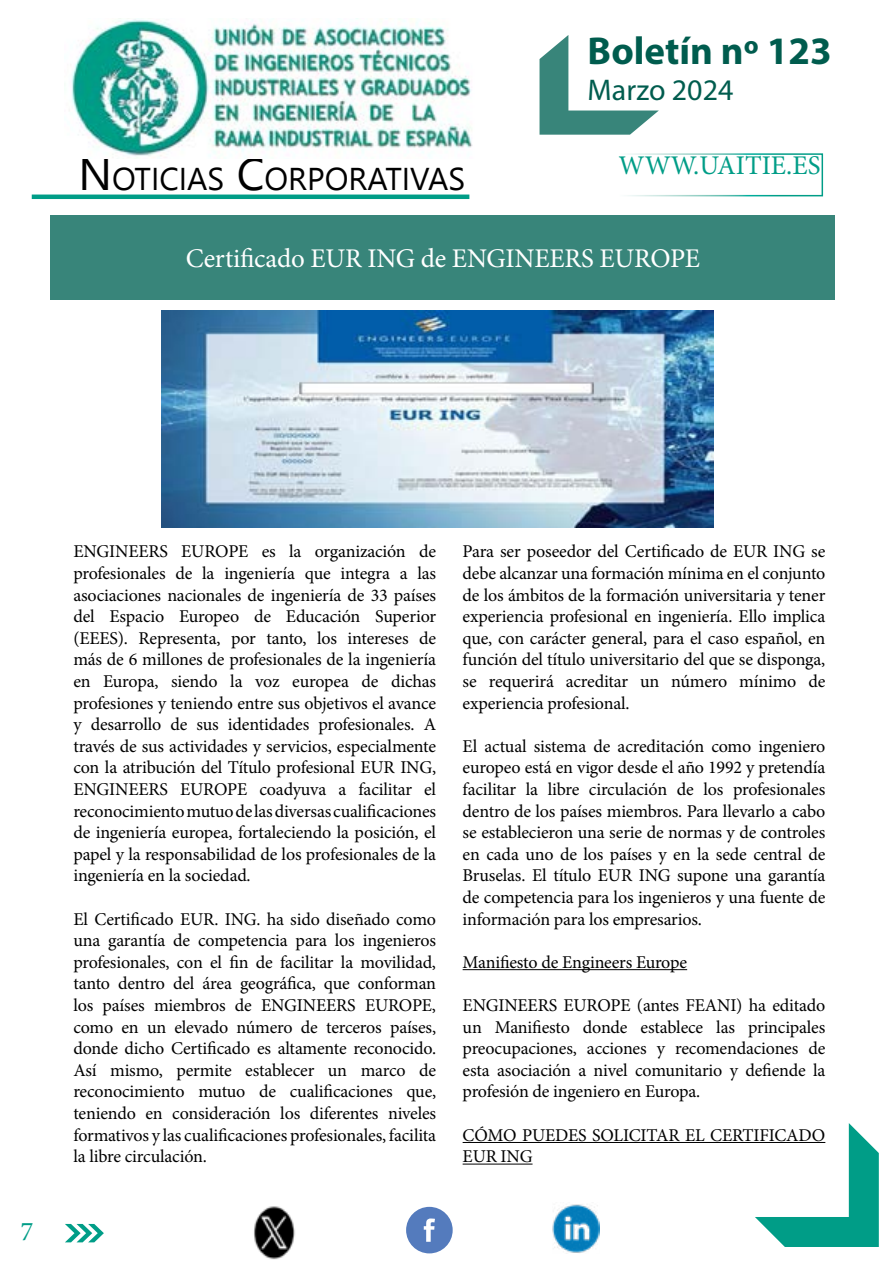
<style>
.page{position:relative;width:893px;height:1263px;background:#fff}
.page>*{position:absolute;margin:0;border:0;box-sizing:border-box;transform-origin:0 0}
.t1{font:700 39px "Myriad Pro";color:#005c4e}
.t2{font:31.5px "Segoe UI Emoji";color:#000}
.t3{font:30px "Myriad Pro";color:#005c4e}
.t4{font:27px "Minion Pro";letter-spacing:-.01em;color:#fff}
.t5{font:27px "Minion Pro";color:#009d87}
.t6{font:18px/21.6px "Minion Pro";letter-spacing:-.01em;color:#000;text-align:justify}
</style>
<div class="page">
<svg style="left:65px;top:1224px;width:39px;height:18px"></svg>
<div style="left:406px;top:1207px;width:47px;height:46px;background:#547bbd;border-radius:50%"></div>
<svg style="left:424px;top:1218px;width:11px;height:24px"></svg>
<img style="left:553px;top:1204px;width:46px;height:49px">
<svg style="left:539px;top:35px;width:120px;height:100px"></svg>
<div style="left:617px;top:153px;width:206px;height:43px;border:2px solid #fff"></div>
<hr style="left:32px;top:195px;width:437px;height:4px;background:#009d87">
<img style="left:71px;top:18px;width:402px;height:138px">
<svg style="left:755px;top:1123px;width:124px;height:124px"></svg>
<img style="left:254px;top:1206px;width:41px;height:54px">
<div style="left:51px;top:215px;width:784px;height:85px;background:#38857a"></div>
<hr style="left:463px;top:969px;width:224px;height:1px;background:#000">
<hr style="left:463px;top:1142px;width:362px;height:1px;background:#000">
<hr style="left:463px;top:1163px;width:69px;height:1px;background:#000">
<img style="left:162px;top:310px;width:551px;height:217px">
<h2 class="t2" style="left:208px;top:160px;width:259px">▲ □□▼❖▲</h2>
<h1 class="t1" style="left:588px;top:26px;width:246px">Boletín nº 123</h1>
<h3 class="t3" style="left:588px;top:72px;width:147px">Marzo 2024</h3>
<h3 class="t5" style="left:618px;top:148px;width:204px">WWW.UAITIE.ES</h3>
<h3 class="t4" style="left:186px;top:240px;width:516px">Certificado EUR ING de ENGINEERS EUROPE</h3>
<h3 class="t5" style="left:21px;top:1213px;width:14px">7</h3>
<p class="t6" style="left:73px;top:541px;width:364px">ENGINEERS EUROPE es la organización de profesionales de la ingeniería que integra a las asociaciones nacionales de ingeniería de 33 países del Espacio Europeo de Educación Superior (EEES). Representa, por tanto, los intereses de más de 6 millones de profesionales de la ingeniería en Europa, siendo la voz europea de dichas profesiones y teniendo entre sus objetivos el avance y desarrollo de sus identidades profesionales. A través de sus actividades y servicios, especialmente con la atribución del Título profesional EUR ING, ENGINEERS EUROPE coadyuva a facilitar el reconocimiento mutuo de las diversas cualificaciones de ingeniería europea, fortaleciendo la posición, el papel y la responsabilidad de los profesionales de la ingeniería en la sociedad.</p>
<p class="t6" style="left:73px;top:908px;width:364px">El Certificado EUR. ING. ha sido diseñado como una garantía de competencia para los ingenieros profesionales, con el fin de facilitar la movilidad, tanto dentro del área geográfica, que conforman los países miembros de ENGINEERS EUROPE, como en un elevado número de terceros países, donde dicho Certificado es altamente reconocido.<br>Así mismo, permite establecer un marco de reconocimiento mutuo de cualificaciones que, teniendo en consideración los diferentes niveles formativos y las cualificaciones profesionales, facilita la libre circulación.</p>
<p class="t6" style="left:463px;top:541px;width:364px">Para ser poseedor del Certificado de EUR ING se debe alcanzar una formación mínima en el conjunto de los ámbitos de la formación universitaria y tener experiencia profesional en ingeniería. Ello implica que, con carácter general, para el caso español, en función del título universitario del que se disponga, se requerirá acreditar un número mínimo de experiencia profesional.</p>
<p class="t6" style="left:463px;top:735px;width:364px">El actual sistema de acreditación como ingeniero europeo está en vigor desde el año 1992 y pretendía facilitar la libre circulación de los profesionales dentro de los países miembros. Para llevarlo a cabo se establecieron una serie de normas y de controles en cada uno de los países y en la sede central de Bruselas. El título EUR ING supone una garantía de competencia para los ingenieros y una fuente de información para los empresarios.</p>
<p class="t6" style="left:463px;top:951px;width:226px">Manifiesto de Engineers Europe</p>
<p class="t6" style="left:463px;top:994px;width:364px">ENGINEERS EUROPE (antes FEANI) ha editado un Manifiesto donde establece las principales preocupaciones, acciones y recomendaciones de esta asociación a nivel comunitario y defiende la profesión de ingeniero en Europa.</p>
<p class="t6" style="left:463px;top:1124px;width:364px">CÓMO PUEDES SOLICITAR EL CERTIFICADO<br>EUR ING</p>
</div>
